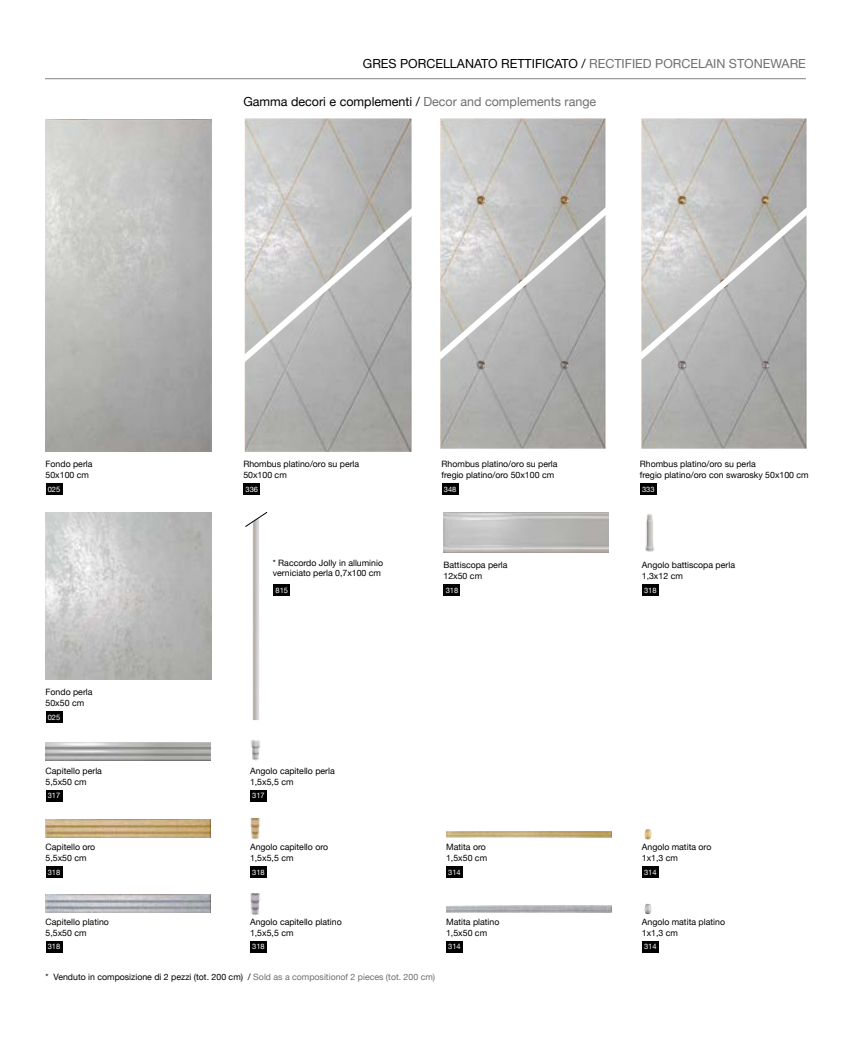
<style>
.page{position:relative;width:851px;height:1063px;background:#fff}
.page>*{position:absolute;margin:0;border:0;box-sizing:border-box;transform-origin:0 0}
.t1{font:12.5px "Helvetica Neue";color:#000}
.t2{font:8.75px/10.5px "Helvetica Neue";color:#000}
.t3{font:7.5px "Helvetica Neue";color:#fff}
.s1{color:#706f6f}
</style>
<div class="page">
<hr style="left:45px;top:78px;width:760px;height:1px;background:#000">
<img style="left:645px;top:514px;width:10px;height:38px">
<div style="left:46px;top:484px;width:16px;height:11px;background:#000"></div>
<div style="left:243px;top:484px;width:17px;height:11px;background:#000"></div>
<div style="left:441px;top:484px;width:17px;height:11px;background:#000"></div>
<div style="left:639px;top:484px;width:17px;height:11px;background:#000"></div>
<div style="left:46px;top:712px;width:16px;height:11px;background:#000"></div>
<img style="left:45px;top:513px;width:166px;height:166px">
<img style="left:45px;top:819px;width:165px;height:19px">
<img style="left:446px;top:831px;width:165px;height:7px">
<div style="left:46px;top:790px;width:16px;height:12px;background:#000"></div>
<div style="left:46px;top:866px;width:16px;height:12px;background:#000"></div>
<div style="left:250px;top:866px;width:17px;height:12px;background:#000"></div>
<div style="left:446px;top:866px;width:17px;height:12px;background:#000"></div>
<div style="left:641px;top:866px;width:17px;height:12px;background:#000"></div>
<div style="left:250px;top:790px;width:17px;height:12px;background:#000"></div>
<img style="left:251px;top:740px;width:9px;height:21px">
<img style="left:250px;top:818px;width:11px;height:22px">
<svg style="left:644px;top:829px;width:7px;height:10px"></svg>
<img style="left:45px;top:894px;width:165px;height:19px">
<div style="left:46px;top:941px;width:16px;height:12px;background:#000"></div>
<div style="left:250px;top:941px;width:17px;height:12px;background:#000"></div>
<div style="left:446px;top:941px;width:17px;height:12px;background:#000"></div>
<div style="left:641px;top:941px;width:17px;height:12px;background:#000"></div>
<div style="left:443px;top:584px;width:17px;height:12px;background:#000"></div>
<div style="left:273px;top:584px;width:17px;height:12px;background:#000"></div>
<div style="left:641px;top:584px;width:17px;height:12px;background:#000"></div>
<svg style="left:245px;top:511px;width:23px;height:209px"></svg>
<img style="left:250px;top:893px;width:10px;height:23px">
<svg style="left:644px;top:904px;width:7px;height:10px"></svg>
<img style="left:245px;top:119px;width:166px;height:77px">
<img style="left:245px;top:370px;width:166px;height:82px">
<img style="left:440px;top:119px;width:165px;height:77px">
<img style="left:440px;top:370px;width:165px;height:79px">
<svg style="left:244px;top:196px;width:362px;height:174px;background:#c3c2c2"></svg>
<img style="left:641px;top:119px;width:165px;height:77px">
<img style="left:641px;top:370px;width:165px;height:79px">
<svg style="left:641px;top:196px;width:166px;height:174px;background:#bdbdbc"></svg>
<h1 class="t1" style="left:363px;top:57px;width:444px">GRES PORCELLANATO RETTIFICATO / <span class="s1">RECTIFIED PORCELAIN STONEWARE</span></h1>
<h1 class="t1" style="left:243px;top:94px;width:354px">Gamma decori e complementi / <span class="s1">Decor and complements range</span></h1>
<p class="t2" style="left:46px;top:459px;width:48px">Fondo perla<br>50x100 cm</p>
<p class="t3" style="left:48px;top:485px;width:14px">025</p>
<p class="t2" style="left:243px;top:459px;width:117px">Rhombus platino/oro su perla<br>50x100 cm</p>
<p class="t3" style="left:245px;top:485px;width:14px">336</p>
<p class="t2" style="left:441px;top:459px;width:117px">Rhombus platino/oro su perla fregio platino/oro 50x100 cm</p>
<p class="t3" style="left:444px;top:485px;width:14px">348</p>
<p class="t2" style="left:273px;top:557px;width:112px">* Raccordo Jolly in alluminio verniciato perla 0,7x100 cm</p>
<p class="t2" style="left:443px;top:560px;width:66px">Battiscopa perla<br>12x50 cm</p>
<p class="t3" style="left:275px;top:585px;width:14px">815</p>
<p class="t3" style="left:445px;top:585px;width:14px">318</p>
<p class="t2" style="left:46px;top:687px;width:48px">Fondo perla<br>50x50 cm</p>
<p class="t3" style="left:48px;top:713px;width:14px">025</p>
<p class="t2" style="left:46px;top:766px;width:58px">Capitello perla<br>5,5x50 cm</p>
<p class="t3" style="left:48px;top:791px;width:14px">317</p>
<p class="t2" style="left:250px;top:766px;width:86px">Angolo capitello perla<br>1,5x5,5 cm</p>
<p class="t3" style="left:252px;top:791px;width:14px">317</p>
<p class="t2" style="left:46px;top:842px;width:51px">Capitello oro<br>5,5x50 cm</p>
<p class="t3" style="left:48px;top:867px;width:14px">318</p>
<p class="t2" style="left:250px;top:842px;width:80px">Angolo capitello oro<br>1,5x5,5 cm</p>
<p class="t3" style="left:252px;top:867px;width:14px">318</p>
<p class="t2" style="left:446px;top:842px;width:43px">Matita oro<br>1,5x50 cm</p>
<p class="t3" style="left:448px;top:867px;width:14px">314</p>
<p class="t2" style="left:46px;top:917px;width:65px">Capitello platino<br>5,5x50 cm</p>
<p class="t3" style="left:48px;top:942px;width:14px">318</p>
<p class="t2" style="left:250px;top:917px;width:93px">Angolo capitello platino<br>1,5x5,5 cm</p>
<p class="t3" style="left:252px;top:942px;width:14px">318</p>
<p class="t2" style="left:446px;top:917px;width:55px">Matita platino<br>1,5x50 cm</p>
<p class="t3" style="left:448px;top:942px;width:14px">314</p>
<p class="t2" style="left:46px;top:971px;width:391px">* Venduto in composizione di 2 pezzi (tot. 200 cm) / <span class="s1">Sold as a compositionof 2 pieces (tot. 200 cm)</span></p>
<p class="t2" style="left:639px;top:459px;width:170px">Rhombus platino/oro su perla<br>fregio platino/oro con swarosky 50x100 cm</p>
<p class="t3" style="left:642px;top:485px;width:14px">333</p>
<p class="t2" style="left:641px;top:560px;width:95px">Angolo battiscopa perla<br>1,3x12 cm</p>
<p class="t3" style="left:644px;top:585px;width:14px">318</p>
<p class="t2" style="left:641px;top:842px;width:71px">Angolo matita oro<br>1x1,3 cm</p>
<p class="t3" style="left:644px;top:867px;width:14px">314</p>
<p class="t2" style="left:641px;top:917px;width:85px">Angolo matita platino<br>1x1,3 cm</p>
<p class="t3" style="left:644px;top:942px;width:14px">314</p>
</div>
